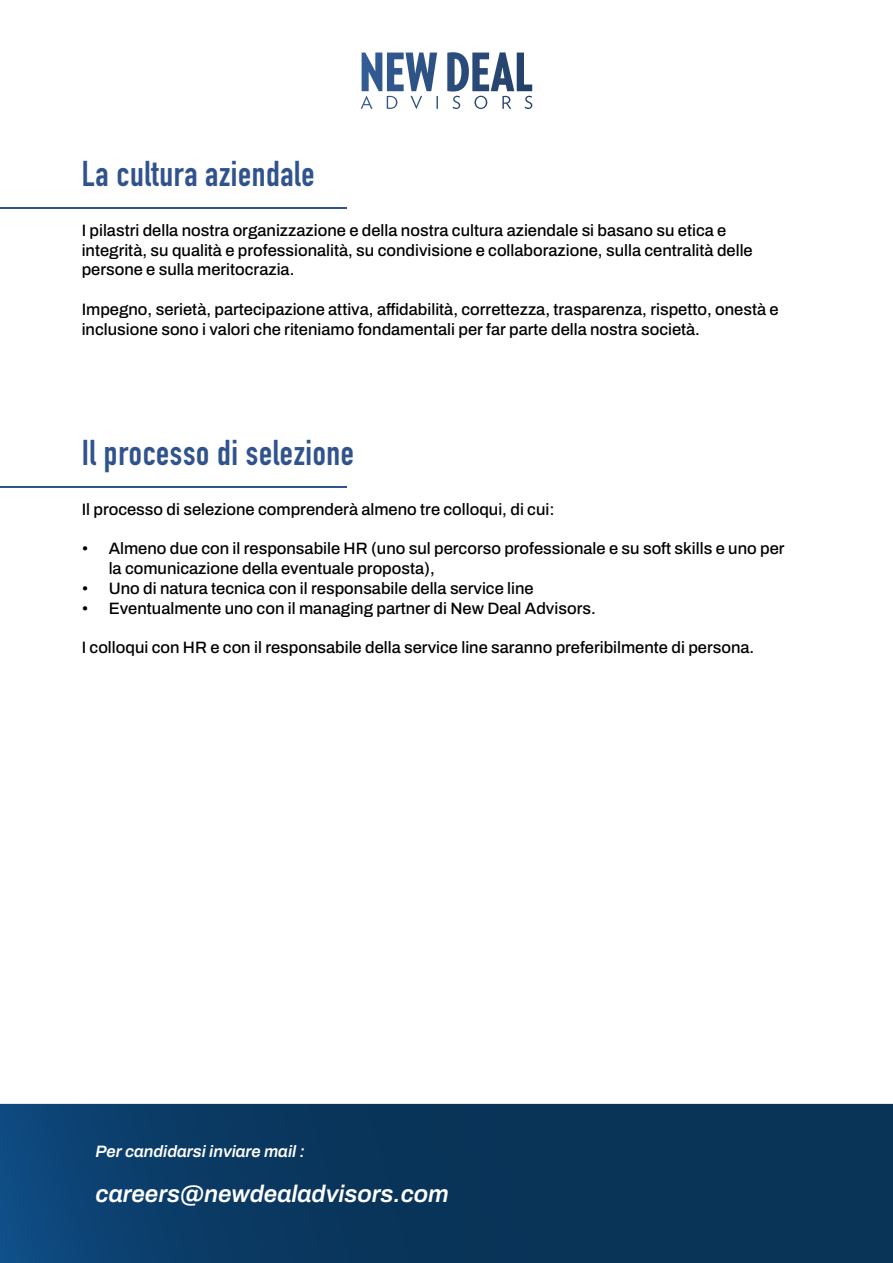
<style>
.page{position:relative;width:893px;height:1263px;background:#fff}
.page>*{position:absolute;margin:0;border:0;box-sizing:border-box;transform-origin:0 0}
.t1{font:700 35.4px "DIN Condensed";letter-spacing:.02em;color:#31538d}
.t2{font:italic 600 24px "Archivo";color:#fff}
.t3{font:500 16.5px/19.8px "Archivo";color:#000}
.t4{font:italic 600 16.5px "Archivo";color:#fff}
</style>
<div class="page">
<svg style="left:0;top:1104px;width:893px;height:159px;background:#09375f"></svg>
<svg style="left:361px;top:52px;width:171px;height:57px"></svg>
<hr style="left:0;top:208px;width:346px;height:1px;background:#31538d">
<hr style="left:0;top:487px;width:346px;height:1px;background:#31538d">
<h1 class="t1" style="left:82px;top:150px;width:234px">La cultura aziendale</h1>
<p class="t3" style="left:82px;top:220px;width:673px">I pilastri della nostra organizzazione e della nostra cultura aziendale si basano su etica e integrità, su qualità e professionalità, su condivisione e collaborazione, sulla centralità delle persone e sulla meritocrazia.</p>
<p class="t3" style="left:82px;top:299px;width:698px">Impegno, serietà, partecipazione attiva, affidabilità, correttezza, trasparenza, rispetto, onestà e inclusione sono i valori che riteniamo fondamentali per far parte della nostra società.</p>
<h1 class="t1" style="left:82px;top:429px;width:274px">Il processo di selezione</h1>
<p class="t3" style="left:82px;top:499px;width:474px">Il processo di selezione comprenderà almeno tre colloqui, di cui:</p>
<p class="t3" style="left:109px;top:539px;width:677px;text-indent:-27px">• Almeno due con il responsabile HR (uno sul percorso professionale e su soft skills e uno per la comunicazione della eventuale proposta),</p>
<p class="t3" style="left:82px;top:578px;width:454px">• Uno di natura tecnica con il responsabile della service line</p>
<p class="t3" style="left:82px;top:598px;width:516px">• Eventualmente uno con il managing partner di New Deal Advisors.</p>
<p class="t3" style="left:82px;top:638px;width:674px">I colloqui con HR e con il responsabile della service line saranno preferibilmente di persona.</p>
<p class="t4" style="left:96px;top:1139px;width:211px">Per candidarsi inviare mail :</p>
<h2 class="t2" style="left:96px;top:1176px;width:355px">careers@newdealadvisors.com</h2>
</div>
